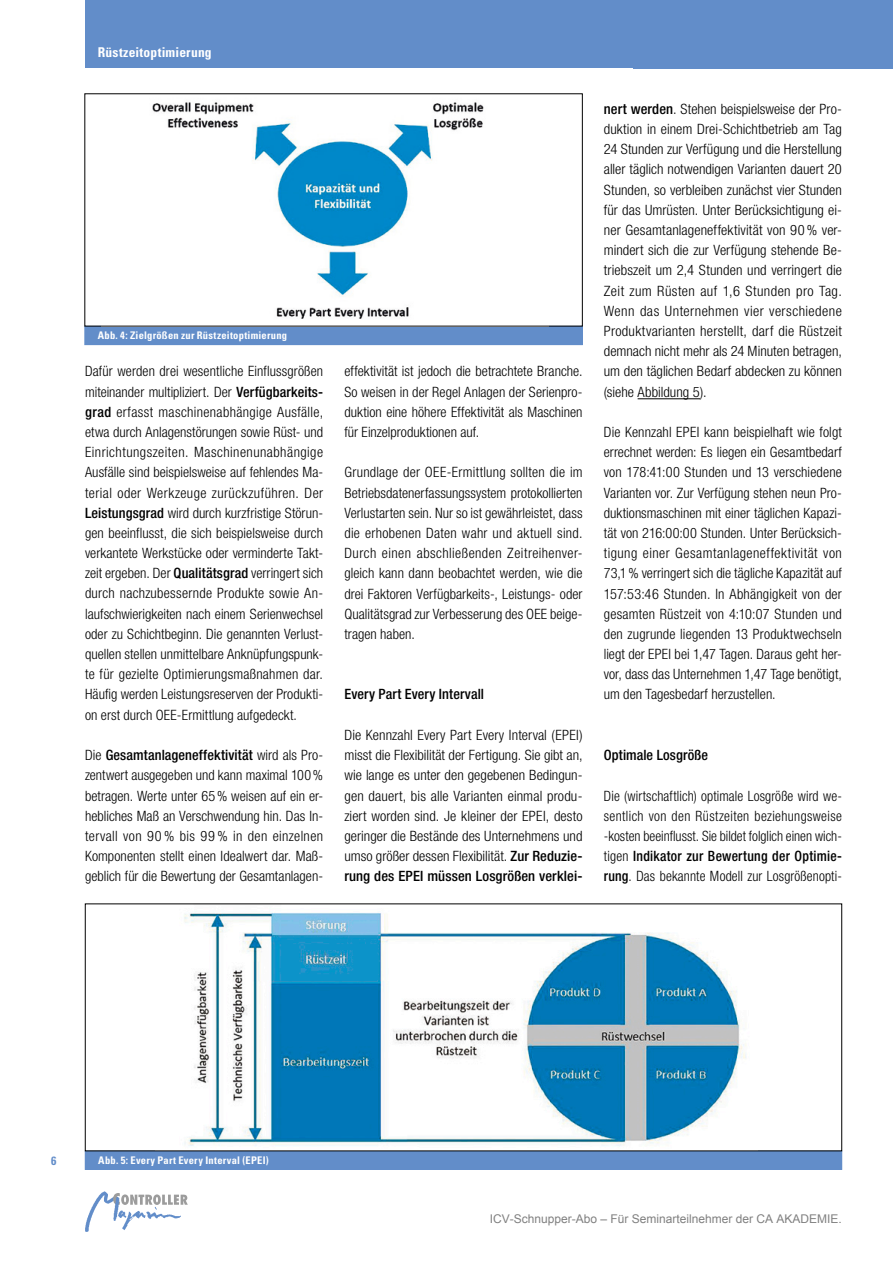
<style>
.page{position:relative;width:893px;height:1263px;background:#fff}
.page>*{position:absolute;margin:0;border:0;box-sizing:border-box;transform-origin:0 0}
.t1{font:300 condensed 14.25px/20.2px "Helvetica Neue LT Std";color:#000;text-align:justify}
.t2{font:300 condensed 14.25px/20.2px "Helvetica Neue LT Std";color:#000;text-align:justify;scale:.96 1}
.t3{font:500 condensed 14.25px "Helvetica Neue LT Std";letter-spacing:.01em;color:#000}
.t4{font:700 condensed 13.5px "Univers LT Std";letter-spacing:.015em;color:#fff}
.t5{font:12px "Arial";color:#808080}
.t6{font:700 condensed 12px "Univers LT Std";color:#628dc9}
.t7{font:700 condensed 10.5px "Univers LT Std";letter-spacing:.025em;color:#fff}
.s1{font-weight:500}
</style>
<div class="page">
<svg style="left:181px;top:1194px;width:7px;height:11px"></svg>
<img style="left:85px;top:1191px;width:96px;height:41px">
<div style="left:85px;top:0;width:808px;height:68px;background:#628dc9"></div>
<hr style="left:638px;top:398px;width:62px;height:1px;background:#000">
<div style="left:85px;top:1151px;width:757px;height:18px;background:#628dc9"></div>
<div style="left:85px;top:1151px;width:757px;height:18px;border:1px solid #628dc9"></div>
<img style="left:184px;top:912px;width:563px;height:235px">
<div style="left:85px;top:326px;width:497px;height:19px;background:#628dc9"></div>
<div style="left:85px;top:326px;width:498px;height:19px;border:1px solid #628dc9"></div>
<img style="left:152px;top:102px;width:332px;height:217px">
<p class="t4" style="left:98px;top:43px;width:115px">Rüstzeitoptimierung</p>
<p class="t7" style="left:98px;top:329px;width:191px">Abb. 4: Zielgrößen zur Rüstzeitoptimierung</p>
<p class="t1" style="left:85px;top:361px;width:240px">Dafür werden drei wesentliche Einflussgrößen miteinander multipliziert. Der <span class="s1">Verfügbarkeits&shy;grad</span> erfasst maschinenabhängige Ausfälle, etwa durch Anlagenstörungen sowie Rüst- und Einrichtungszeiten. Maschinenunabhängige Ausfälle sind beispielsweise auf fehlendes Ma&shy;terial oder Werkzeuge zurückzuführen. Der <span class="s1">Leistungsgrad</span> wird durch kurzfristige Störun&shy;gen beeinflusst, die sich beispielsweise durch verkantete Werkstücke oder verminderte Takt&shy;zeit ergeben. Der <span class="s1">Qualitätsgrad</span> verringert sich durch nachzubessernde Produkte sowie An&shy;laufschwierigkeiten nach einem Serienwechsel oder zu Schichtbeginn. Die genannten Verlust&shy;quellen stellen unmittelbare Anknüpfungspunk&shy;te für gezielte Optimierungsmaßnahmen dar.<br>Häufig werden Leistungsreserven der Produkti&shy;on erst durch OEE-Ermittlung aufgedeckt.</p>
<p class="t1" style="left:85px;top:745px;width:240px">Die <span class="s1">Gesamtanlageneffektivität</span> wird als Pro&shy;zentwert ausgegeben und kann maximal 100% betragen. Werte unter 65% weisen auf ein er&shy;hebliches Maß an Verschwendung hin. Das In&shy;tervall von 90 % bis 99 % in den einzelnen Komponenten stellt einen Idealwert dar. Maß&shy;geblich für die Bewertung der Gesamtanlagen-</p>
<p class="t1" style="left:344px;top:361px;width:240px">effektivität ist jedoch die betrachtete Branche.<br>So weisen in der Regel Anlagen der Serienpro&shy;duktion eine höhere Effektivität als Maschinen für Einzelproduktionen auf.</p>
<p class="t1" style="left:344px;top:462px;width:240px">Grundlage der OEE-Ermittlung sollten die im Betriebsdatenerfassungssystem protokollierten Verlustarten sein. Nur so ist gewährleistet, dass die erhobenen Daten wahr und aktuell sind.<br>Durch einen abschließenden Zeitreihenver&shy;gleich kann dann beobachtet werden, wie die drei Faktoren Verfügbarkeits-, Leistungs- oder Qualitätsgrad zur Verbesserung des OEE beige&shy;tragen haben.</p>
<p class="t3" style="left:344px;top:686px;width:141px">Every Part Every Intervall</p>
<p class="t1" style="left:344px;top:725px;width:240px">Die Kennzahl Every Part Every Interval (EPEI) misst die Flexibilität der Fertigung. Sie gibt an, wie lange es unter den gegebenen Bedingun&shy;gen dauert, bis alle Varianten einmal produ&shy;ziert worden sind. Je kleiner der EPEI, desto geringer die Bestände des Unternehmens und umso größer dessen Flexibilität. <span class="s1">Zur Reduzie&shy;rung des EPEI müssen Losgrößen verklei-</span></p>
<p class="t1" style="left:604px;top:98px;width:240px"><span class="s1">nert werden</span>. Stehen beispielsweise der Pro&shy;duktion in einem Drei-Schichtbetrieb am Tag 24 Stunden zur Verfügung und die Herstellung aller täglich notwendigen Varianten dauert 20<br>Stunden, so verbleiben zunächst vier Stunden für das Umrüsten. Unter Berücksichtigung ei&shy;ner Gesamtanlageneffektivität von 90% ver&shy;mindert sich die zur Verfügung stehende Be&shy;triebszeit um 2,4 Stunden und verringert die Zeit zum Rüsten auf 1,6 Stunden pro Tag.<br>Wenn das Unternehmen vier verschiedene Produktvarianten herstellt, darf die Rüstzeit demnach nicht mehr als 24 Minuten betragen, um den täglichen Bedarf abdecken zu können (siehe Abbildung 5).</p>
<p class="t1" style="left:604px;top:422px;width:240px">Die Kennzahl EPEI kann beispielhaft wie folgt errechnet werden: Es liegen ein Gesamtbedarf von 178:41:00 Stunden und 13 verschiedene Varianten vor. Zur Verfügung stehen neun Pro&shy;duktionsmaschinen mit einer täglichen Kapazi&shy;tät von 216:00:00 Stunden. Unter Berücksich&shy;tigung einer Gesamtanlageneffektivität von 73,1% verringert sich die tägliche Kapazität auf 157:53:46 Stunden. In Abhängigkeit von der gesamten Rüstzeit von 4:10:07 Stunden und den zugrunde liegenden 13 Produktwechseln liegt der EPEI bei 1,47 Tagen. Daraus geht her&shy;vor, dass das Unternehmen 1,47 Tage benötigt, um den Tagesbedarf herzustellen.</p>
<p class="t3" style="left:604px;top:746px;width:106px">Optimale Losgröße</p>
<p class="t2" style="left:604px;top:785px;width:250px">Die (wirtschaftlich) optimale Losgröße wird we&shy;sentlich von den Rüstzeiten beziehungsweise -kosten beeinflusst. Sie bildet folglich einen wich&shy;tigen <span class="s1">Indikator zur Bewertung der Optimie&shy;rung</span>. Das bekannte Modell zur Losgrößenopti-</p>
<p class="t6" style="left:51px;top:1154px;width:7px">6</p>
<p class="t7" style="left:98px;top:1154px;width:172px">Abb. 5: Every Part Every Interval (EPEI)</p>
<p class="t5" style="left:490px;top:1210px;width:354px">ICV-Schnupper-Abo – Für Seminarteilnehmer der CA AKADEMIE.</p>
</div>
